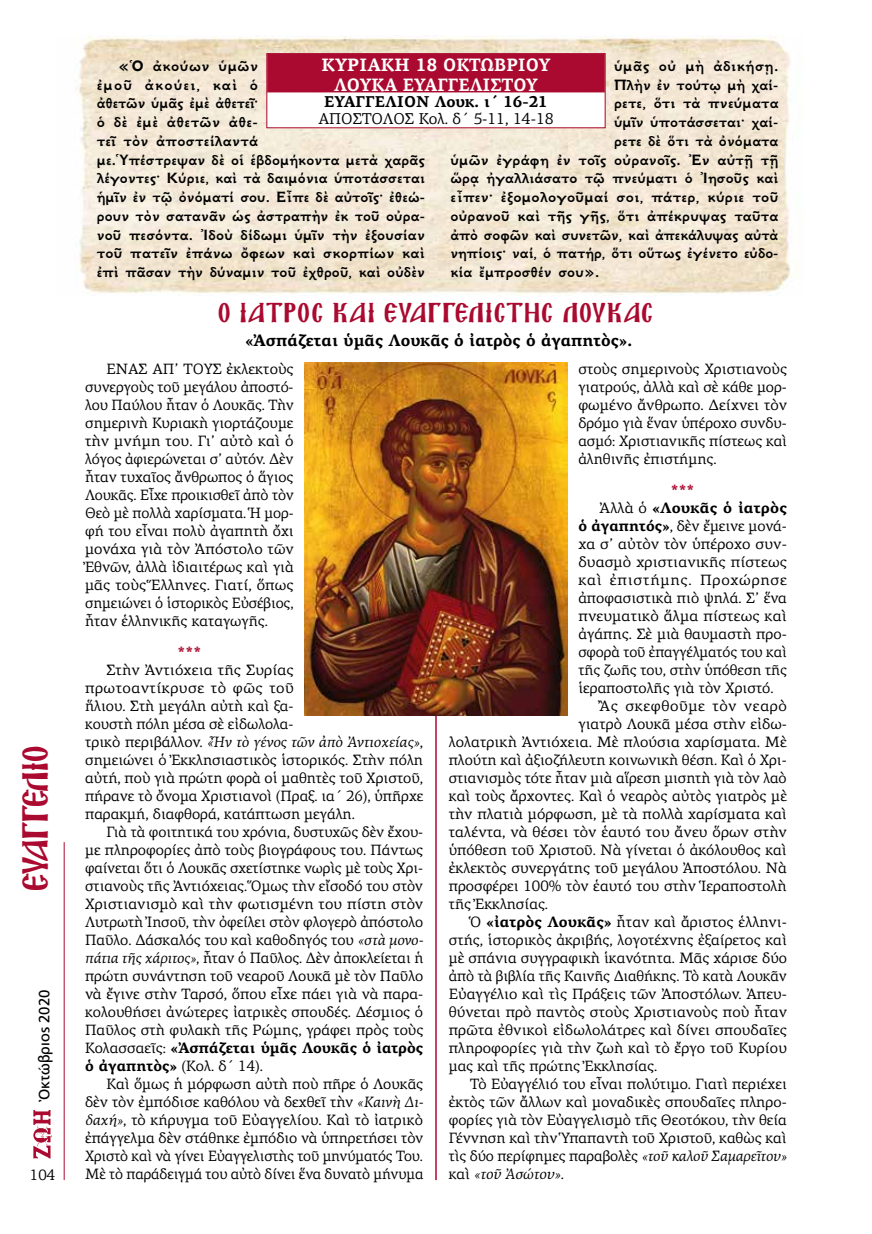
<style>
.page{position:relative;width:872px;height:1234px;background:#fff}
.page>*{position:absolute;margin:0;border:0;box-sizing:border-box;transform-origin:0 0}
.t1{font:31.5px "Mg Agion Oros UC Normal";letter-spacing:-.025em;color:#aa0a2f}
.t2{font:24px "Mg Agion Oros UC Normal";letter-spacing:.06em;color:#aa0a2f}
.t3{font:700 18px/19.4px "PF Agora Serif Pro";color:#fff;text-align:center}
.t4{font:700 16.5px/18.8px "GFS Neohellenic";letter-spacing:.01em;color:#000}
.t5{font:700 16.5px "PF Agora Serif Pro";color:#000}
.t6{font:700 16.5px "GFS Neohellenic";letter-spacing:.035em;color:#000}
.t7{font:15.75px "PF Agora Serif Pro";color:#000}
.t8{font:700 15.75px "PF Agora Serif Pro";color:#000}
.t9{font:15px/18px "PF Agora Serif Pro";color:#000;text-align:justify}
.t10{font:15px "PF Agora Serif Pro";letter-spacing:.05em;color:#000}
.t11{font:700 15px "PF Agora Serif Pro";letter-spacing:.01em;color:#000}
.t12{font:15px "PF Agora Serif Pro";letter-spacing:.04em;color:#000}
.t13{font:italic 15px "PF Agora Serif Pro";color:#000}
.t14{font:15px "PF Catalog Poly";color:#000}
.t15{font:700 15px "PF Agora Serif Pro";color:#aa0a2f}
.s1{font-style:italic}
.s2{font-weight:700}
.s3{font-weight:400}
.s4{font-style:normal}
</style>
<div class="page">
<hr style="left:64px;top:842px;width:1px;height:337px;background:#aa0a2f">
<img style="left:33px;top:1110px;width:19px;height:48px">
<img style="left:76px;top:36px;width:715px;height:259px">
<svg style="left:268px;top:55px;width:335px;height:71px"></svg>
<div style="left:266px;top:53px;width:339px;height:75px;border:1px solid #aa0a2f"></div>
<hr style="left:435px;top:439px;width:2px;height:740px;background:#aa0a2f">
<img style="left:305px;top:362px;width:262px;height:353px">
<h1 class="t1" style="left:22px;top:889px;width:146px;rotate:-90deg">ΕΥΑΓΓΕΛΙΟ</h1>
<p class="t14" style="left:36px;top:1099px;width:112px;rotate:-90deg">Ὀκτώβριος 2020</p>
<p class="t9" style="left:30px;top:1165px;width:27px">104</p>
<p class="t3" style="left:321px;top:56px;width:230px">ΚΥΡΙΑΚΗ 18 ΟΚΤΩΒΡΙΟΥ<br>ΛΟΥΚΑ ΕΥΑΓΓΕΛΙΣΤΟΥ</p>
<p class="t8" style="left:324px;top:92px;width:225px">ΕΥΑΓΓΕΛΙΟΝ Λουκ. ι΄ 16-21</p>
<p class="t7" style="left:318px;top:110px;width:237px">ΑΠΟΣΤΟΛΟΣ Κολ. δ΄ 5-11, 14-18</p>
<p class="t4" style="left:97px;top:55px;width:329px;text-indent:21px">«Ὁ ἀκούων ὑμῶν<br>ἐμοῦ ἀκούει, καὶ ὁ<br>ἀθετῶν ὑμᾶς ἐμὲ ἀθετεῖ·<br>ὁ δὲ ἐμὲ ἀθετῶν ἀθε-<br>τεῖ τὸν ἀποστείλαντά<br>με.Ὑπέστρεψαν δὲ οἱ ἑβδομήκοντα μετὰ χαρᾶς λέγοντες· Κύριε, καὶ τὰ δαιμόνια ὑποτάσσεται ἡμῖν ἐν τῷ ὀνόματί σου. Εἶπε δὲ αὐτοῖς· ἐθεώ&shy;ρουν τὸν σατανᾶν ὡς ἀστραπὴν ἐκ τοῦ οὐρα&shy;νοῦ πεσόντα. Ἰδοὺ δίδωμι ὑμῖν τὴν ἐξουσίαν τοῦ πατεῖν ἐπάνω ὄφεων καὶ σκορπίων καὶ ἐπὶ πᾶσαν τὴν δύναμιν τοῦ ἐχθροῦ, καὶ οὐδὲν</p>
<p class="t6" style="left:614px;top:53px;width:166px">ὑμᾶς οὐ μὴ ἀδικήσῃ.</p>
<p class="t4" style="left:614px;top:74px;width:166px">Πλὴν ἐν τούτῳ μὴ χαί-</p>
<p class="t4" style="left:614px;top:93px;width:166px">ρετε, ὅτι τὰ πνεύματα</p>
<p class="t4" style="left:614px;top:111px;width:166px">ὑμῖν ὑποτάσσεται· χαί-</p>
<p class="t4" style="left:614px;top:130px;width:166px">ρετε δὲ ὅτι τὰ ὀνόματα</p>
<p class="t4" style="left:450px;top:149px;width:329px">ὑμῶν ἐγράφη ἐν τοῖς οὐρανοῖς. Ἐν αὐτῇ τῇ</p>
<p class="t4" style="left:450px;top:168px;width:329px">ὥρᾳ ἠγαλλιάσατο τῷ πνεύματι ὁ Ἰησοῦς καὶ</p>
<p class="t4" style="left:450px;top:186px;width:329px">εἶπεν· ἐξομολογοῦμαί σοι, πάτερ, κύριε τοῦ</p>
<p class="t4" style="left:450px;top:205px;width:329px">οὐρανοῦ καὶ τῆς γῆς, ὅτι ἀπέκρυψας ταῦτα</p>
<p class="t4" style="left:450px;top:224px;width:329px">ἀπὸ σοφῶν καὶ συνετῶν, καὶ ἀπεκάλυψας αὐτὰ</p>
<p class="t4" style="left:450px;top:243px;width:329px">νηπίοις· ναί, ὁ πατήρ, ὅτι οὕτως ἐγένετο εὐδο-</p>
<p class="t4" style="left:450px;top:261px;width:150px">κία ἔμπροσθέν σου».</p>
<h2 class="t2" style="left:219px;top:303px;width:435px">Ο ΙΑΤΡΟΣ ΚΑΙ ΕΥΑΓΓΕΛΙΣΤΗΣ ΛΟΥΚΑΣ</h2>
<p class="t5" style="left:245px;top:330px;width:389px">«Ἀσπάζεται ὑμᾶς Λουκᾶς ὁ ἰατρὸς ὁ ἀγαπητὸς».</p>
<p class="t9" style="left:85px;top:360px;width:210px;text-indent:21px">ΕΝΑΣ ΑΠ’ ΤΟΥΣ ἐκλεκτοὺς συνεργοὺς τοῦ μεγάλου ἀποστό&shy;λου Παύλου ἦταν ὁ Λουκᾶς. Τὴν σημερινὴ Κυριακὴ γιορτάζουμε τὴν μνήμη του. Γι’ αὐτὸ καὶ ὁ λόγος ἀφιερώνεται σ’ αὐτόν. Δὲν ἦταν τυχαῖος ἄνθρωπος ὁ ἅγιος Λουκᾶς. Εἶχε προικισθεῖ ἀπὸ τὸν Θεὸ μὲ πολλὰ χαρίσματα. Ἡ μορ&shy;φή του εἶναι πολὺ ἀγαπητὴ ὄχι μονάχα γιὰ τὸν Ἀπόστολο τῶν Ἐθνῶν, ἀλλὰ ἰδιαιτέρως καὶ γιὰ μᾶς τοὺς Ἕλληνες. Γιατί, ὅπως σημειώνει ὁ ἱστορικὸς Εὐσέβιος, ἦταν ἑλληνικῆς καταγωγῆς.</p>
<p class="t15" style="left:178px;top:642px;width:25px">***</p>
<p class="t9" style="left:85px;top:660px;width:340px;text-align:left;text-indent:21px">Στὴν Ἀντιόχεια τῆς Συρίας<br>πρωτοαντίκρυσε τὸ φῶς τοῦ<br>ἥλιου. Στὴ μεγάλη αὐτὴ καὶ ξα-<br>κουστὴ πόλη μέσα σὲ εἰδωλολα-<br>τρικὸ περιβάλλον. <span class="s1">«Ἦν τὸ γένος τῶν ἀπὸ Ἀντιοχείας»</span>, σημειώνει ὁ Ἐκκλησιαστικὸς ἱστορικός. Στὴν πόλη αὐτή, ποὺ γιὰ πρώτη φορὰ οἱ μαθητὲς τοῦ Χριστοῦ, πήρανε τὸ ὄνομα Χριστιανοὶ (Πραξ. ια΄ 26), ὑπῆρχε παρακμή, διαφθορά, κατάπτωση μεγάλη.</p>
<p class="t9" style="left:85px;top:822px;width:340px;text-indent:21px">Γιὰ τὰ φοιτητικά του χρόνια, δυστυχῶς δὲν ἔχου&shy;με πληροφορίες ἀπὸ τοὺς βιογράφους του. Πάντως φαίνεται ὅτι ὁ Λουκᾶς σχετίστηκε νωρὶς μὲ τοὺς Χρι&shy;στιανοὺς τῆς Ἀντιόχειας. Ὅμως τὴν εἴσοδό του στὸν Χριστιανισμὸ καὶ τὴν φωτισμένη του πίστη στὸν Λυτρωτὴ Ἰησοῦ, τὴν ὀφείλει στὸν φλογερὸ ἀπόστολο Παῦλο. Δάσκαλός του καὶ καθοδηγός του <span class="s1">«στὰ μονο&shy;πάτια τῆς χάριτος»</span>, ἦταν ὁ Παῦλος. Δὲν ἀποκλείεται ἡ πρώτη συνάντηση τοῦ νεαροῦ Λουκᾶ μὲ τὸν Παῦλο νὰ ἔγινε στὴν Ταρσό, ὅπου εἶχε πάει γιὰ νὰ παρα&shy;κολουθήσει ἀνώτερες ἰατρικὲς σπουδές. Δέσμιος ὁ Παῦλος στὴ φυλακὴ τῆς Ρώμης, γράφει πρὸς τοὺς Κολασσαεῖς: <span class="s2">«Ἀσπάζεται ὑμᾶς Λουκᾶς ὁ ἰατρὸς ὁ ἀγαπητὸς»</span> (Κολ. δ΄ 14).</p>
<p class="t9" style="left:85px;top:1074px;width:340px;text-indent:21px">Καὶ ὅμως ἡ μόρφωση αὐτὴ ποὺ πῆρε ὁ Λουκᾶς δὲν τὸν ἐμπόδισε καθόλου νὰ δεχθεῖ τὴν <span class="s1">«Καινὴ Δι&shy;δαχή»</span>, τὸ κήρυγμα τοῦ Εὐαγγελίου. Καὶ τὸ ἰατρικὸ ἐπάγγελμα δὲν στάθηκε ἐμπόδιο νὰ ὑπηρετήσει τὸν Χριστὸ καὶ νὰ γίνει Εὐαγγελιστὴς τοῦ μηνύματός Του.<br>Μὲ τὸ παράδειγμά του αὐτὸ δίνει ἕνα δυνατὸ μήνυμα</p>
<p class="t9" style="left:578px;top:360px;width:210px">στοὺς σημερινοὺς Χριστιανοὺς γιατρούς, ἀλλὰ καὶ σὲ κάθε μορ&shy;φωμένο ἄνθρωπο. Δείχνει τὸν δρόμο γιὰ ἕναν ὑπέροχο συνδυ&shy;ασμό: Χριστιανικῆς πίστεως καὶ ἀληθινῆς ἐπιστήμης.</p>
<p class="t15" style="left:671px;top:480px;width:25px">***</p>
<p class="t11" style="left:599px;top:498px;width:189px"><span class="s3">Ἀλλὰ ὁ</span> «Λουκᾶς ὁ ἰατρὸς</p>
<p class="t9" style="left:578px;top:516px;width:210px"><span class="s2">ὁ ἀγαπητός»</span>, δὲν ἔμεινε μονά-</p>
<p class="t9" style="left:578px;top:534px;width:210px">χα σ’ αὐτὸν τὸν ὑπέροχο συν-</p>
<p class="t9" style="left:578px;top:552px;width:210px">δυασμὸ χριστιανικῆς πίστεως</p>
<p class="t10" style="left:578px;top:570px;width:210px">καὶ ἐπιστήμης. Προχώρησε</p>
<p class="t9" style="left:578px;top:588px;width:210px">ἀποφασιστικὰ πιὸ ψηλά. Σ’ ἕνα</p>
<p class="t9" style="left:578px;top:606px;width:210px">πνευματικὸ ἅλμα πίστεως καὶ</p>
<p class="t9" style="left:578px;top:624px;width:210px">ἀγάπης. Σὲ μιὰ θαυμαστὴ προ-</p>
<p class="t9" style="left:578px;top:642px;width:210px">σφορὰ τοῦ ἐπαγγέλματός του καὶ</p>
<p class="t9" style="left:578px;top:660px;width:210px">τῆς ζωῆς του, στὴν ὑπόθεση τῆς</p>
<p class="t9" style="left:578px;top:678px;width:197px">ἱεραποστολῆς γιὰ τὸν Χριστό.</p>
<p class="t12" style="left:599px;top:696px;width:189px">Ἂς σκεφθοῦμε τὸν νεαρὸ</p>
<p class="t9" style="left:578px;top:714px;width:210px">γιατρὸ Λουκᾶ μέσα στὴν εἰδω-</p>
<p class="t9" style="left:449px;top:732px;width:340px">λολατρικὴ Ἀντιόχεια. Μὲ πλούσια χαρίσματα. Μὲ</p>
<p class="t9" style="left:449px;top:750px;width:340px">πλούτη καὶ ἀξιοζήλευτη κοινωνικὴ θέση. Καὶ ὁ Χρι-</p>
<p class="t9" style="left:449px;top:768px;width:339px">στιανισμὸς τότε ἦταν μιὰ αἵρεση μισητὴ γιὰ τὸν λαὸ</p>
<p class="t9" style="left:449px;top:786px;width:340px">καὶ τοὺς ἄρχοντες. Καὶ ὁ νεαρὸς αὐτὸς γιατρὸς μὲ</p>
<p class="t9" style="left:449px;top:804px;width:340px">τὴν πλατιὰ μόρφωση, μὲ τὰ πολλὰ χαρίσματα καὶ</p>
<p class="t9" style="left:449px;top:822px;width:339px">ταλέντα, νὰ θέσει τὸν ἑαυτό του ἄνευ ὅρων στὴν</p>
<p class="t9" style="left:449px;top:840px;width:339px">ὑπόθεση τοῦ Χριστοῦ. Νὰ γίνεται ὁ ἀκόλουθος καὶ</p>
<p class="t9" style="left:449px;top:858px;width:339px">ἐκλεκτὸς συνεργάτης τοῦ μεγάλου Ἀποστόλου. Νὰ</p>
<p class="t9" style="left:449px;top:876px;width:339px">προσφέρει 100% τὸν ἑαυτό του στὴν Ἱεραποστολὴ</p>
<p class="t9" style="left:449px;top:894px;width:101px">τῆς Ἐκκλησίας.</p>
<p class="t9" style="left:470px;top:912px;width:318px">Ὁ <span class="s2">«ἰατρὸς Λουκᾶς»</span> ἦταν καὶ ἄριστος ἑλληνι-</p>
<p class="t9" style="left:449px;top:930px;width:339px">στής, ἱστορικὸς ἀκριβής, λογοτέχνης ἐξαίρετος καὶ</p>
<p class="t9" style="left:449px;top:948px;width:340px">μὲ σπάνια συγγραφικὴ ἱκανότητα. Μᾶς χάρισε δύο</p>
<p class="t9" style="left:449px;top:966px;width:340px">ἀπὸ τὰ βιβλία τῆς Καινῆς Διαθήκης. Τὸ κατὰ Λουκᾶν</p>
<p class="t9" style="left:449px;top:984px;width:340px">Εὐαγγέλιο καὶ τὶς Πράξεις τῶν Ἀποστόλων. Ἀπευ-</p>
<p class="t9" style="left:449px;top:1002px;width:340px">θύνεται πρὸ παντὸς στοὺς Χριστιανοὺς ποὺ ἦταν</p>
<p class="t9" style="left:449px;top:1020px;width:340px">πρῶτα ἐθνικοὶ εἰδωλολάτρες καὶ δίνει σπουδαῖες</p>
<p class="t9" style="left:449px;top:1038px;width:340px">πληροφορίες γιὰ τὴν ζωὴ καὶ τὸ ἔργο τοῦ Κυρίου</p>
<p class="t9" style="left:449px;top:1056px;width:210px">μας καὶ τῆς πρώτης Ἐκκλησίας.</p>
<p class="t9" style="left:470px;top:1074px;width:318px">Τὸ Εὐαγγέλιό του εἶναι πολύτιμο. Γιατὶ περιέχει</p>
<p class="t9" style="left:449px;top:1092px;width:340px">ἐκτὸς τῶν ἄλλων καὶ μοναδικὲς σπουδαῖες πληρο-</p>
<p class="t9" style="left:449px;top:1110px;width:339px">φορίες γιὰ τὸν Εὐαγγελισμὸ τῆς Θεοτόκου, τὴν θεία</p>
<p class="t9" style="left:449px;top:1128px;width:339px">Γέννηση καὶ τὴν Ὑπαπαντὴ τοῦ Χριστοῦ, καθὼς καὶ</p>
<p class="t9" style="left:449px;top:1146px;width:340px">τὶς δύο περίφημες παραβολὲς <span class="s1">«τοῦ καλοῦ Σαμαρεῖτου»</span></p>
<p class="t13" style="left:449px;top:1164px;width:117px"><span class="s4">καὶ</span> «τοῦ Ἀσώτου»<span class="s4">.</span></p>
</div>
